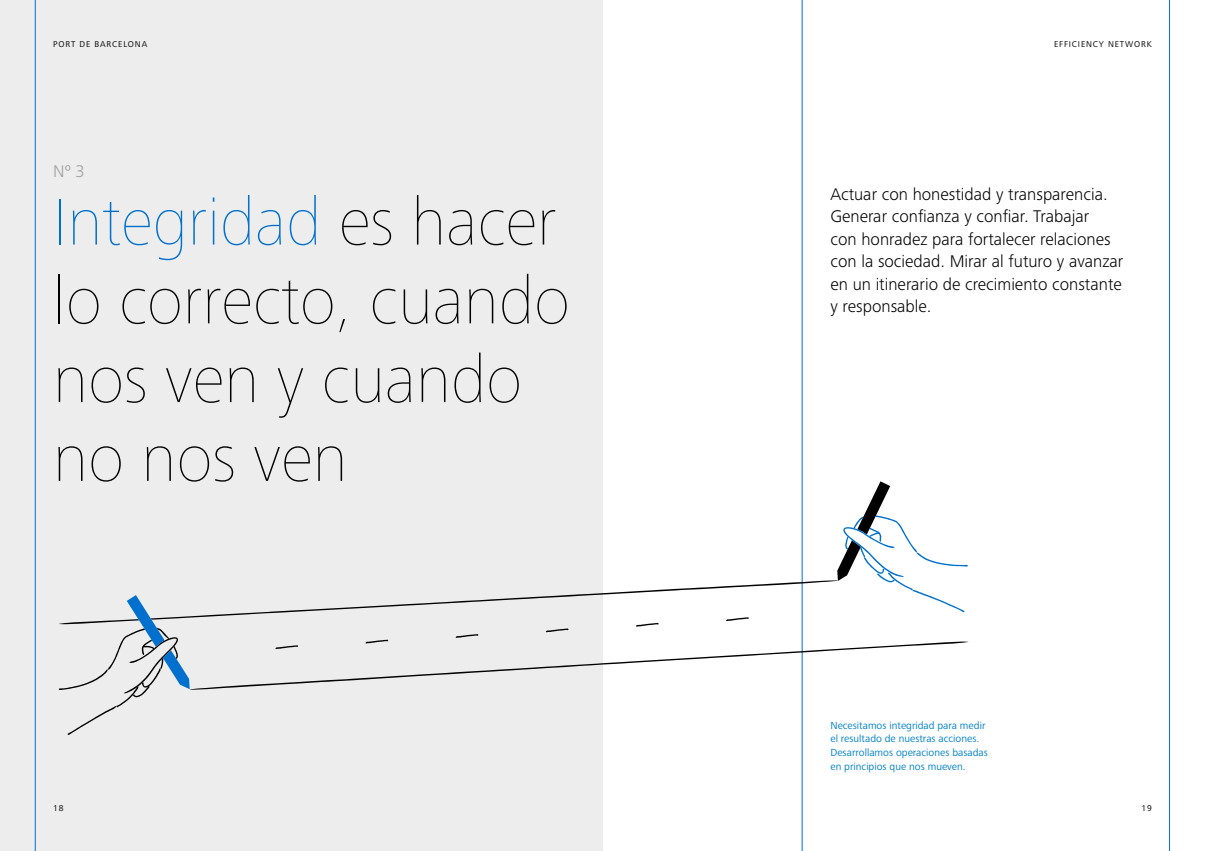
<style>
.page{position:relative;width:1205px;height:851px;background:#fff}
.page>*{position:absolute;margin:0;border:0;box-sizing:border-box;transform-origin:0 0}
.t1{font:900 68.75px/78.8px "Frutiger Next Pro";color:#000}
.t2{font:300 17.5px/22.5px "Frutiger Next Pro";color:#000}
.t3{font:300 17.5px "Frutiger Next Pro";color:#9d9d9c}
.t4{font:10.62px/13.8px "Frutiger Next Pro";color:#0081c9}
.t5{font:8.75px "Frutiger Next Pro";letter-spacing:.1em;color:#000}
.s1{color:#0070ce}
</style>
<div class="page">
<div style="left:0;top:0;width:602px;height:850px;background:#ededed"></div>
<hr style="left:35px;top:0;width:1px;height:850px;background:#0070ce">
<hr style="left:802px;top:0;width:1px;height:850px;background:#0070ce">
<hr style="left:1169px;top:0;width:1px;height:850px;background:#0070ce">
<svg style="left:59px;top:481px;width:909px;height:253px"></svg>
<p class="t5" style="left:53px;top:39px;width:96px">PORT DE BARCELONA</p>
<p class="t5" style="left:1054px;top:39px;width:99px">EFFICIENCY NETWORK</p>
<p class="t3" style="left:53px;top:161px;width:33px">Nº 3</p>
<h1 class="t1" style="left:53px;top:182px;width:518px"><span class="s1">Integridad</span> es hacer lo correcto, cuando nos ven y cuando no nos ven</h1>
<p class="t2" style="left:830px;top:182px;width:294px">Actuar con honestidad y transparencia.<br>Generar confianza y confiar. Trabajar<br>con honradez para fortalecer relaciones con la sociedad. Mirar al futuro y avanzar en un itinerario de crecimiento constante y responsable.</p>
<p class="t4" style="left:830px;top:718px;width:159px">Necesitamos integridad para medir el resultado de nuestras acciones.<br>Desarrollamos operaciones basadas en principios que nos mueven.</p>
<p class="t5" style="left:53px;top:802px;width:12px">18</p>
<p class="t5" style="left:1141px;top:802px;width:12px">19</p>
</div>
